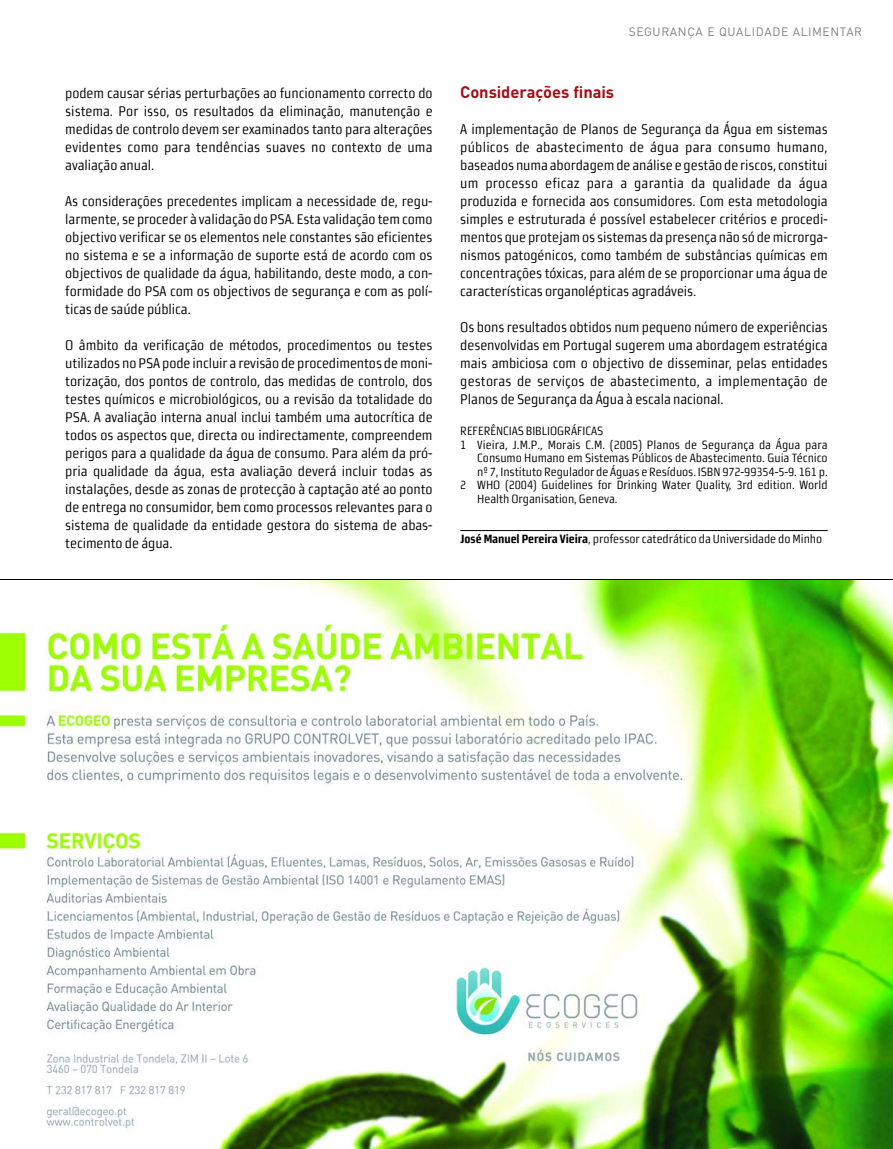
<style>
.page{position:relative;width:893px;height:1149px;background:#fff}
.page>*{position:absolute;margin:0;border:0;box-sizing:border-box;transform-origin:0 0}
.t1{font:700 16.5px "DIN";letter-spacing:-.005em;color:#a40e17}
.t2{font:13.95px/18px "Morgan Sn Cn Lining";letter-spacing:-.005em;color:#000;text-align:justify}
.t3{font:12px "Morgan Sn Cn Lining";letter-spacing:-.005em;color:#000}
.t4{font:12px "DIN";letter-spacing:.05em;color:#808080}
.s1{font-weight:700}
</style>
<div class="page">
<hr style="left:460px;top:530px;width:368px;height:1px;background:#000">
<img style="left:0;top:580px;width:893px;height:568px">
<hr style="left:0;top:579px;width:893px;height:1px;background:#000">
<p class="t2" style="left:65px;top:84px;width:369px">podem causar sérias perturbações ao funcionamento correcto do sistema. Por isso, os resultados da eliminação, manutenção e medidas de controlo devem ser examinados tanto para alterações evidentes como para tendências suaves no contexto de uma avaliação anual.</p>
<p class="t2" style="left:65px;top:192px;width:369px">As considerações precedentes implicam a necessidade de, regu&shy;larmente, se proceder à validação do PSA. Esta validação tem como objectivo verificar se os elementos nele constantes são eficientes no sistema e se a informação de suporte está de acordo com os objectivos de qualidade da água, habilitando, deste modo, a con&shy;formidade do PSA com os objectivos de segurança e com as polí&shy;ticas de saúde pública.</p>
<p class="t2" style="left:65px;top:336px;width:369px">O âmbito da verificação de métodos, procedimentos ou testes utilizados no PSA pode incluir a revisão de procedimentos de moni&shy;torização, dos pontos de controlo, das medidas de controlo, dos testes químicos e microbiológicos, ou a revisão da totalidade do PSA. A avaliação interna anual inclui também uma autocrítica de todos os aspectos que, directa ou indirectamente, compreendem perigos para a qualidade da água de consumo. Para além da pró&shy;pria qualidade da água, esta avaliação deverá incluir todas as instalações, desde as zonas de protecção à captação até ao ponto de entrega no consumidor, bem como processos relevantes para o sistema de qualidade da entidade gestora do sistema de abas&shy;tecimento de água.</p>
<p class="t4" style="left:629px;top:28px;width:235px">SEGURANÇA E QUALIDADE ALIMENTAR</p>
<p class="t1" style="left:460px;top:86px;width:155px">Considerações finais</p>
<p class="t2" style="left:460px;top:120px;width:369px">A implementação de Planos de Segurança da Água em sistemas públicos de abastecimento de água para consumo humano, baseados numa abordagem de análise e gestão de riscos, constitui um processo eficaz para a garantia da qualidade da água produzida e fornecida aos consumidores. Com esta metodologia simples e estruturada é possível estabelecer critérios e procedi&shy;mentos que protejam os sistemas da presença não só de microrga&shy;nismos patogénicos, como também de substâncias químicas em concentrações tóxicas, para além de se proporcionar uma água de características organolépticas agradáveis.</p>
<p class="t2" style="left:460px;top:318px;width:369px">Os bons resultados obtidos num pequeno número de experiências desenvolvidas em Portugal sugerem uma abordagem estratégica mais ambiciosa com o objectivo de disseminar, pelas entidades gestoras de serviços de abastecimento, a implementação de Planos de Segurança da Água à escala nacional.</p>
<p class="t3" style="left:460px;top:425px;width:144px">REFERÊNCIAS BIBLIOGRÁFICAS</p>
<p class="t3" style="left:460px;top:439px;width:369px">1 Vieira, J.M.P., Morais C.M. (2005) Planos de Segurança da Água para</p>
<p class="t3" style="left:477px;top:452px;width:352px">Consumo Humano em Sistemas Públicos de Abastecimento. Guia Técnico</p>
<p class="t3" style="left:477px;top:466px;width:352px">nº 7, Instituto Regulador de Águas e Resíduos. ISBN 972-99354-5-9. 161 p.</p>
<p class="t3" style="left:460px;top:479px;width:369px">2 WHO (2004) Guidelines for Drinking Water Quality, 3rd edition. World</p>
<p class="t3" style="left:477px;top:493px;width:142px">Health Organisation, Geneva.</p>
<p class="t3" style="left:460px;top:533px;width:363px"><span class="s1">José Manuel Pereira Vieira</span>, professor catedrático da Universidade do Minho</p>
</div>
